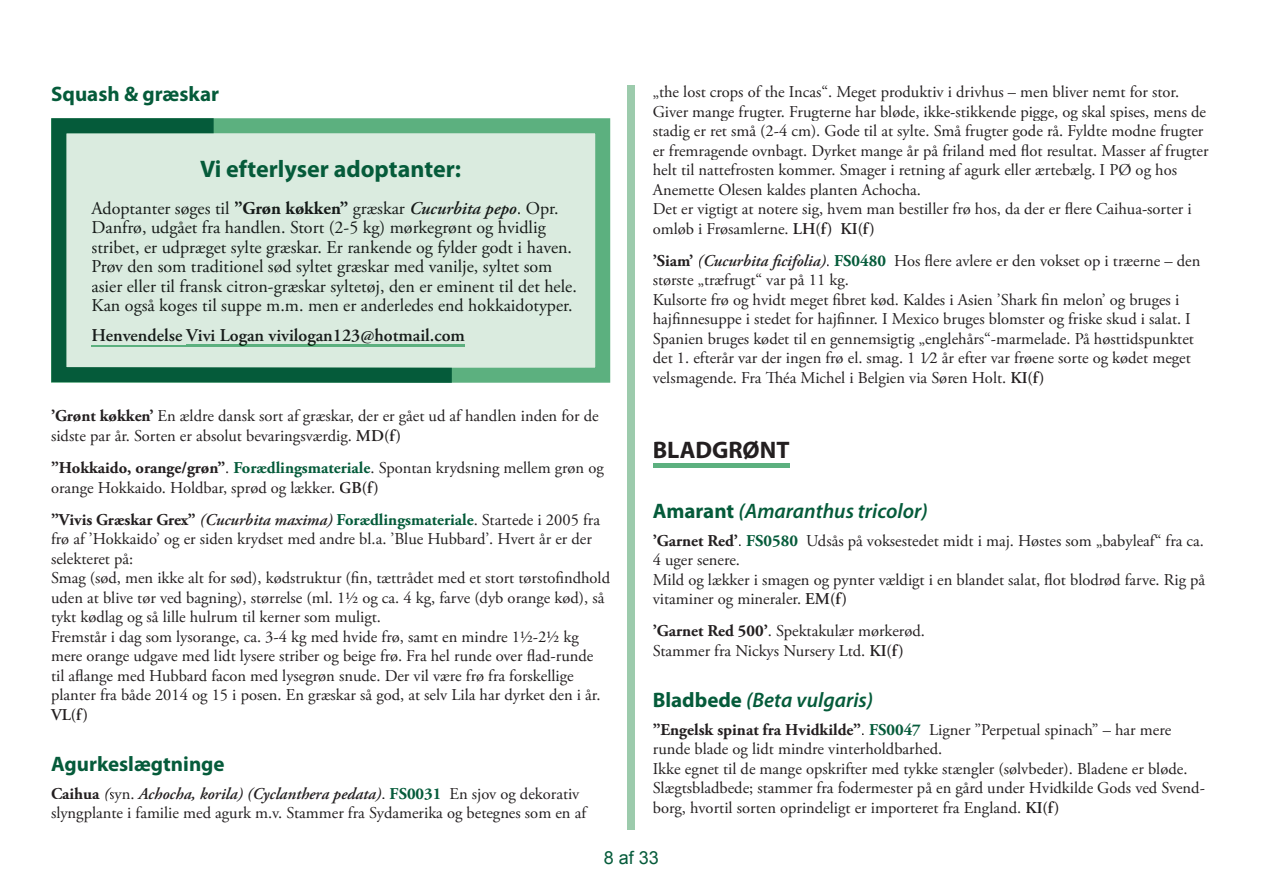
<style>
.page{position:relative;width:1263px;height:893px;background:#fff}
.page>*{position:absolute;margin:0;border:0;box-sizing:border-box;transform-origin:0 0}
.t1{font:700 24px "Myriad Pro";color:#055b3a}
.t2{font:700 24px "Myriad Pro";color:#231f20}
.t3{font:italic 600 21px "Myriad Pro";color:#055b3a}
.t4{font:700 21px "Myriad Pro";color:#055b3a}
.t5{font:18px/19.5px "Adobe Garamond Pro";color:#161b19}
.t6{font:600 18px "Adobe Garamond Pro";color:#161b19}
.t7{font:18px "Arial";color:#055b3a}
.t8{font:16.5px/19.5px "Adobe Garamond Pro";color:#231f20}
.t9{font:600 16.5px "Adobe Garamond Pro";color:#231f20}
.s1{font-weight:700}
.s2{font-weight:600;font-style:italic}
.s3{font-weight:600}
.s4{font-weight:700;color:#055b3a}
.s5{font-weight:700;font-style:normal}
</style>
<div class="page">
<div style="left:628px;top:85px;width:7px;height:744px;background:#9ccbac"></div>
<hr style="left:653px;top:464px;width:136px;height:4px;background:#5cb07f">
<svg style="left:452px;top:118px;width:158px;height:265px;fill:#daebdf"></svg>
<svg style="left:51px;top:118px;width:401px;height:265px;fill:#daebdf"></svg>
<p class="t4" style="left:51px;top:82px;width:170px">Squash &amp; græskar</p>
<h1 class="t1" style="left:200px;top:155px;width:262px">Vi efterlyser adoptanter:</h1>
<p class="t5" style="left:92px;top:199px;width:487px">Adoptanter søges til <span class="s1">”Grøn køkken”</span> græskar <span class="s2">Cucurbita pepo</span>. Opr.<br>Danfrø, udgået fra handlen. Stort (2-5 kg) mørkegrønt og hvidlig stribet, er udpræget sylte græskar. Er rankende og fylder godt i haven.<br>Prøv den som traditionel sød syltet græskar med vanilje, syltet som asier eller til fransk citron-græskar syltetøj, den er eminent til det hele.<br>Kan også koges til suppe m.m. men er anderledes end hokkaidotyper.</p>
<p class="t6" style="left:92px;top:325px;width:375px">Henvendelse Vivi Logan vivilogan123@hotmail.com</p>
<p class="t8" style="left:51px;top:407px;width:549px"><span class="s1">’Grønt køkken’</span> En ældre dansk sort af græskar, der er gået ud af handlen inden for de sidste par år. Sorten er absolut bevaringsværdig. <span class="s3">MD(f)</span></p>
<p class="t8" style="left:51px;top:459px;width:554px"><span class="s1">”Hokkaido, orange/grøn”</span>. <span class="s4">Forædlingsmateriale</span>. Spontan krydsning mellem grøn og orange Hokkaido. Holdbar, sprød og lækker. <span class="s3">GB(f)</span></p>
<p class="t8" style="left:51px;top:510px;width:561px"><span class="s1">”Vivis Græskar Grex”</span> <span class="s2">(Cucurbita maxima)</span> <span class="s4">Forædlingsmateriale</span>. Startede i 2005 fra frø af ’Hokkaido’ og er siden krydset med andre bl.a. ’Blue Hubbard’. Hvert år er der selekteret på:<br>Smag (sød, men ikke alt for sød), kødstruktur (fin, tættrådet med et stort tørstofindhold uden at blive tør ved bagning), størrelse (ml. 1½ og ca. 4 kg, farve (dyb orange kød), så tykt kødlag og så lille hulrum til kerner som muligt.<br>Fremstår i dag som lysorange, ca. 3-4 kg med hvide frø, samt en mindre 1½-2½ kg mere orange udgave med lidt lysere striber og beige frø. Fra hel runde over flad-runde til aflange med Hubbard facon med lysegrøn snude. Der vil være frø fra forskellige planter fra både 2014 og 15 i posen. En græskar så god, at selv Lila har dyrket den i år.</p>
<p class="t9" style="left:51px;top:705px;width:38px">VL(f)</p>
<p class="t4" style="left:51px;top:752px;width:175px">Agurkeslægtninge</p>
<p class="t8" style="left:51px;top:784px;width:537px"><span class="s1">Caihua</span> <span class="s2">(</span>syn. <span class="s2">Achocha, korila) (Cyclanthera pedata)</span>. <span class="s4">FS0031</span> En sjov og dekorativ slyngplante i familie med agurk m.v. Stammer fra Sydamerika og betegnes som en af</p>
<p class="t8" style="left:653px;top:83px;width:557px">„the lost crops of the Incas“. Meget produktiv i drivhus – men bliver nemt for stor.<br>Giver mange frugter. Frugterne har bløde, ikke-stikkende pigge, og skal spises, mens de stadig er ret små (2-4 cm). Gode til at sylte. Små frugter gode rå. Fyldte modne frugter er fremragende ovnbagt. Dyrket mange år på friland med flot resultat. Masser af frugter helt til nattefrosten kommer. Smager i retning af agurk eller ærtebælg. I PØ og hos Anemette Olesen kaldes planten Achocha.<br>Det er vigtigt at notere sig, hvem man bestiller frø hos, da der er flere Caihua-sorter i omløb i Frøsamlerne. <span class="s3">LH(f) KI(f)</span></p>
<p class="t8" style="left:653px;top:251px;width:549px"><span class="s1">’Siam’</span> <span class="s2">(Cucurbita ficifolia)</span>. <span class="s4">FS0480</span> Hos flere avlere er den vokset op i træerne – den største „træfrugt“ var på 11 kg.<br>Kulsorte frø og hvidt meget fibret kød. Kaldes i Asien ’Shark fin melon’ og bruges i hajfinnesuppe i stedet for hajfinner. I Mexico bruges blomster og friske skud i salat. I Spanien bruges kødet til en gennemsigtig „englehårs“-marmelade. På høsttidspunktet det 1. efterår var der ingen frø el. smag. 1 1⁄2 år efter var frøene sorte og kødet meget velsmagende. Fra Théa Michel i Belgien via Søren Holt. <span class="s3">KI(f)</span></p>
<h1 class="t2" style="left:653px;top:437px;width:138px">BLADGRØNT</h1>
<p class="t3" style="left:653px;top:499px;width:277px"><span class="s5">Amarant</span> (Amaranthus tricolor)</p>
<p class="t8" style="left:653px;top:531px;width:554px"><span class="s1">’Garnet Red’</span>. <span class="s4">FS0580</span> Udsås på voksestedet midt i maj. Høstes som „babyleaf“ fra ca.<br>4 uger senere.<br>Mild og lækker i smagen og pynter vældigt i en blandet salat, flot blodrød farve. Rig på vitaminer og mineraler. <span class="s3">EM(f)</span></p>
<p class="t8" style="left:653px;top:622px;width:274px"><span class="s1">’Garnet Red 500’</span>. Spektakulær mørkerød.<br>Stammer fra Nickys Nursery Ltd. <span class="s3">KI(f)</span></p>
<p class="t3" style="left:653px;top:688px;width:222px"><span class="s5">Bladbede</span> (Beta vulgaris)</p>
<p class="t8" style="left:653px;top:720px;width:554px"><span class="s1">”Engelsk spinat fra Hvidkilde”</span>. <span class="s4">FS0047</span> Ligner ”Perpetual spinach” – har mere runde blade og lidt mindre vinterholdbarhed.<br>Ikke egnet til de mange opskrifter med tykke stængler (sølvbeder). Bladene er bløde.<br>Slægtsbladbede; stammer fra fodermester på en gård under Hvidkilde Gods ved Svend&shy;borg, hvortil sorten oprindeligt er importeret fra England. <span class="s3">KI(f)</span></p>
<p class="t7" style="left:604px;top:846px;width:57px">8 af 33</p>
</div>
